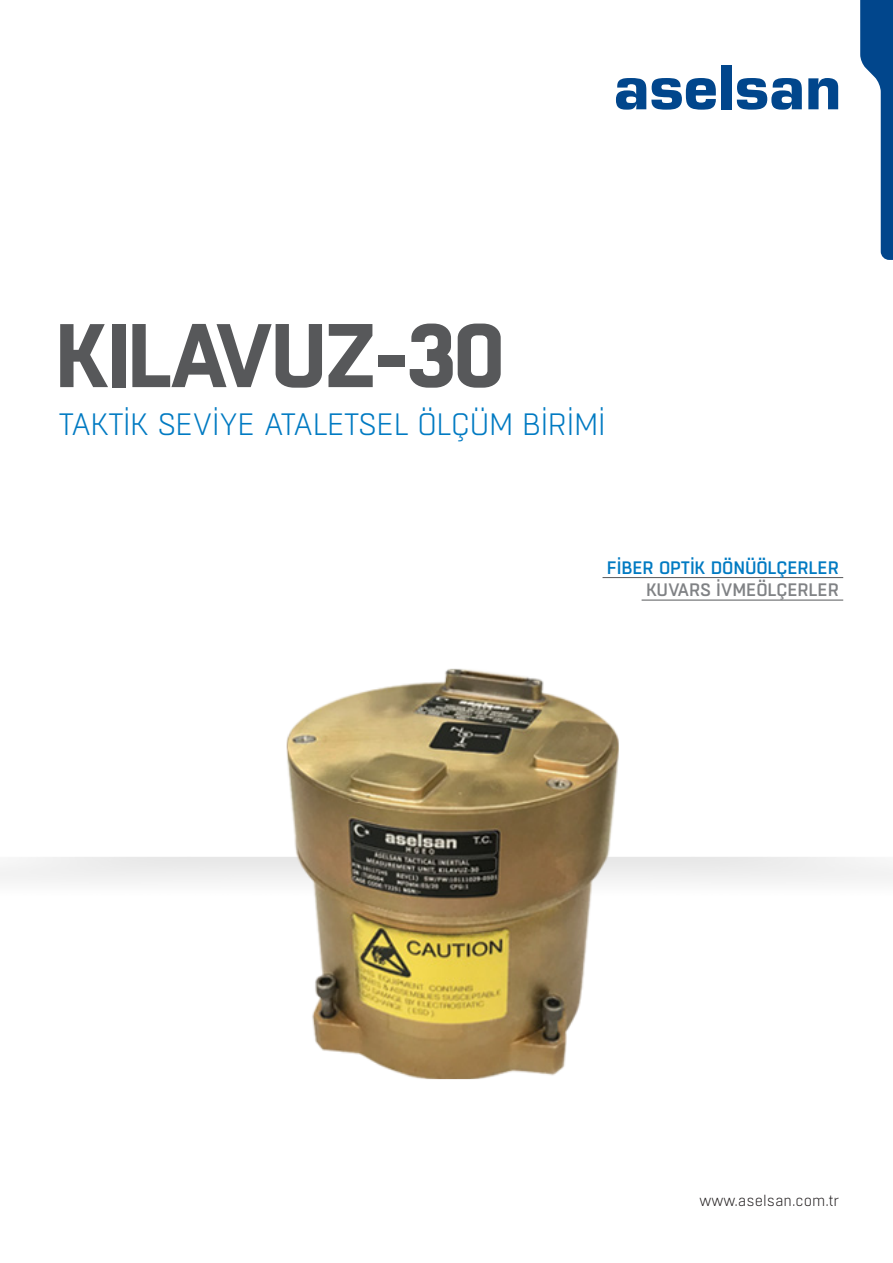
<style>
.page{position:relative;width:893px;height:1263px;background:#fff}
.page>*{position:absolute;margin:0;border:0;box-sizing:border-box;transform-origin:0 0}
.t1{font:700 90px "Boxed";letter-spacing:-.04em;color:#57585a}
.t2{font:300 30.9px "Boxed";letter-spacing:-.03em;color:#007ac2}
.t3{font:500 18px "Boxed";letter-spacing:-.01em;color:#007ac2}
.t4{font:500 18px "Boxed";letter-spacing:-.01em;color:#808285}
.t5{font:300 15px "Boxed";color:#231f20}
</style>
<div class="page">
<svg style="left:616px;top:78px;width:100px;height:32px"></svg>
<div style="left:721px;top:65px;width:10px;height:44px;background:#01468c"></div>
<svg style="left:737px;top:78px;width:65px;height:32px"></svg>
<svg style="left:808px;top:78px;width:30px;height:31px"></svg>
<svg style="left:860px;top:0;width:33px;height:260px"></svg>
<hr style="left:602px;top:577px;width:241px;height:1px;background:#57585a">
<hr style="left:642px;top:600px;width:201px;height:1px;background:#57585a">
<img style="left:194px;top:668px;width:505px;height:412px">
<p class="t1" style="left:55px;top:295px;width:452px">KILAVUZ-30</p>
<p class="t2" style="left:59px;top:405px;width:548px">TAKTİK SEVİYE ATALETSEL ÖLÇÜM BİRİMİ</p>
<p class="t3" style="left:607px;top:556px;width:234px">FİBER OPTİK DÖNÜÖLÇERLER</p>
<p class="t4" style="left:646px;top:578px;width:194px">KUVARS İVMEÖLÇERLER</p>
<p class="t5" style="left:700px;top:1191px;width:141px">www.aselsan.com.tr</p>
</div>
